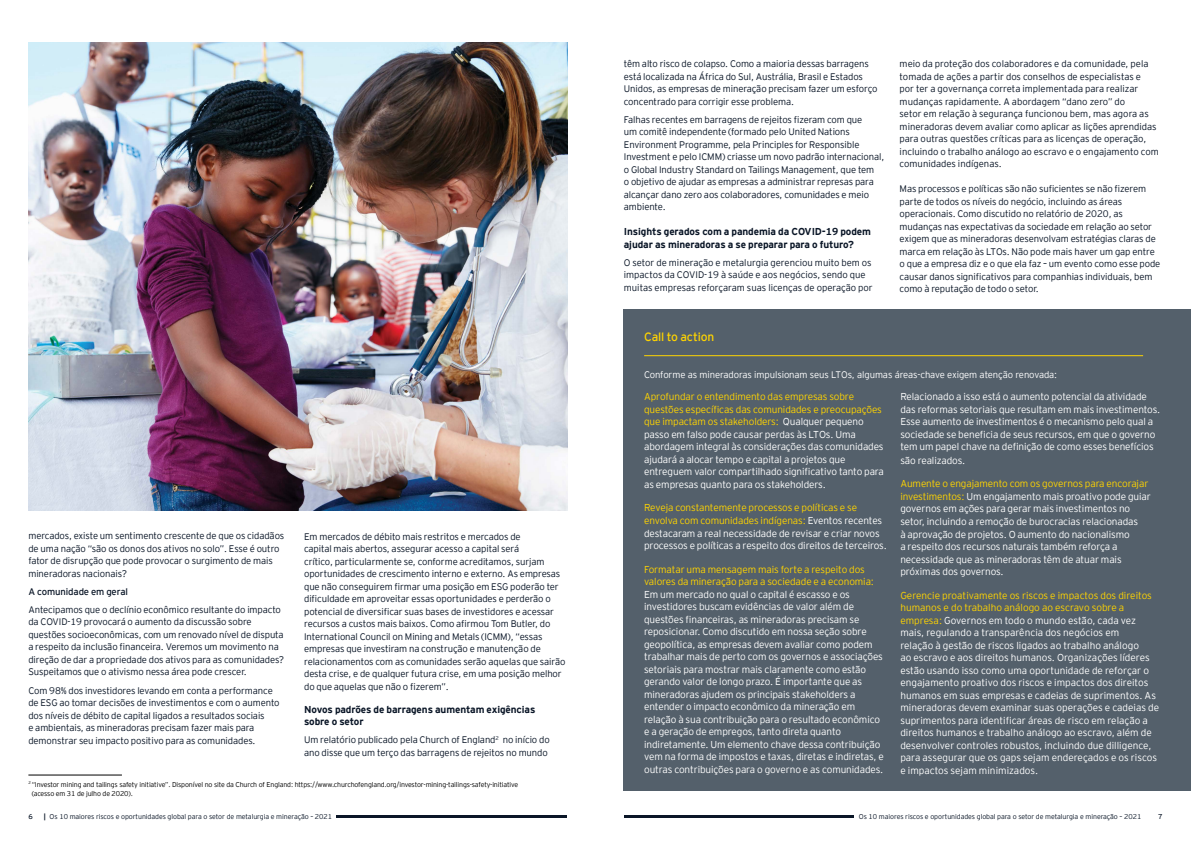
<style>
.page{position:relative;width:1191px;height:842px;background:#fff}
.page>*{position:absolute;margin:0;border:0;box-sizing:border-box;transform-origin:0 0}
.t1{font:12px "EY Interstate";letter-spacing:-.01em;color:#ffd400}
.t2{font:300 10px/12.5px "EY Interstate";letter-spacing:-.01em;color:#fff}
.t3{font:700 10px/12px "EY Interstate";letter-spacing:-.01em;color:#0a1627}
.t4{font:300 10px/12.5px "EY Interstate";letter-spacing:-.01em;color:#ffd400}
.t5{font:300 9.5px/12.5px "EY Interstate";letter-spacing:-.01em;color:#0a1627}
.t6{font:300 9.5px "EY Interstate";letter-spacing:-.01em;color:#fff}
.t7{font:9.5px "EY Interstate";letter-spacing:-.01em;color:#0a1627}
.t8{font:300 7px/9.1px "EY Interstate";letter-spacing:-.02em;color:#000}
.t9{font:300 7px "EY Interstate";letter-spacing:-.01em;color:#0a1627}
.t10{font:7px "EY Interstate";color:#0a1627}
.s1{color:#ffd400}
.s2{font-weight:700}
</style>
<div class="page">
<img style="left:28px;top:43px;width:539px;height:467px">
<hr style="left:336px;top:815px;width:231px;height:3px;background:#0a1627">
<hr style="left:624px;top:815px;width:229px;height:3px;background:#0a1627">
<div style="left:624px;top:310px;width:567px;height:481px;background:#54606b"></div>
<hr style="left:644px;top:355px;width:499px;height:1px;background:#ffd400">
<hr style="left:28px;top:775px;width:94px;height:1px;background:#000">
<p class="t5" style="left:624px;top:57px;width:255px">têm alto risco de colapso. Como a maioria dessas barragens está localizada na África do Sul, Austrália, Brasil e Estados Unidos, as empresas de mineração precisam fazer um esforço concentrado para corrigir esse problema.</p>
<p class="t5" style="left:624px;top:113px;width:262px">Falhas recentes em barragens de rejeitos fizeram com que<br>um comitê independente (formado pelo United Nations Environment Programme, pela Principles for Responsible Investment e pelo ICMM) criasse um novo padrão internacional, o Global Industry Standard on Tailings Management, que tem<br>o objetivo de ajudar as empresas a administrar represas para alcançar dano zero aos colaboradores, comunidades e meio ambiente.</p>
<p class="t3" style="left:624px;top:224px;width:249px;line-height:13px">Insights gerados com a pandemia da COVID-19 podem ajudar as mineradoras a se preparar para o futuro?</p>
<p class="t5" style="left:624px;top:256px;width:250px">O setor de mineração e metalurgia gerenciou muito bem os impactos da COVID-19 à saúde e aos negócios, sendo que muitas empresas reforçaram suas licenças de operação por</p>
<p class="t1" style="left:644px;top:328px;width:72px">Call to action</p>
<p class="t5" style="left:899px;top:57px;width:261px">meio da proteção dos colaboradores e da comunidade, pela tomada de ações a partir dos conselhos de especialistas e<br>por ter a governança correta implementada para realizar mudanças rapidamente. A abordagem “dano zero” do<br>setor em relação à segurança funcionou bem, mas agora as mineradoras devem avaliar como aplicar as lições aprendidas para outras questões críticas para as licenças de operação, incluindo o trabalho análogo ao escravo e o engajamento com comunidades indígenas.</p>
<p class="t5" style="left:899px;top:182px;width:262px">Mas processos e políticas são não suficientes se não fizerem parte de todos os níveis do negócio, incluindo as áreas operacionais. Como discutido no relatório de 2020, as mudanças nas expectativas da sociedade em relação ao setor exigem que as mineradoras desenvolvam estratégias claras de marca em relação às LTOs. Não pode mais haver um gap entre o que a empresa diz e o que ela faz – um evento como esse pode causar danos significativos para companhias individuais, bem como à reputação de todo o setor.</p>
<p class="t5" style="left:28px;top:529px;width:257px">mercados, existe um sentimento crescente de que os cidadãos de uma nação “são os donos dos ativos no solo”. Esse é outro fator de disrupção que pode provocar o surgimento de mais mineradoras nacionais?</p>
<p class="t7" style="left:28px;top:584px;width:101px">A comunidade em geral</p>
<p class="t5" style="left:28px;top:603px;width:257px">Antecipamos que o declínio econômico resultante do impacto da COVID-19 provocará o aumento da discussão sobre questões socioeconômicas, com um renovado nível de disputa a respeito da inclusão financeira. Veremos um movimento na direção de dar a propriedade dos ativos para as comunidades?<br>Suspeitamos que o ativismo nessa área pode crescer.</p>
<p class="t5" style="left:28px;top:683px;width:253px">Com 98% dos investidores levando em conta a performance de ESG ao tomar decisões de investimentos e com o aumento dos níveis de débito de capital ligados a resultados sociais<br>e ambientais, as mineradoras precisam fazer mais para demonstrar seu impacto positivo para as comunidades.</p>
<p class="t5" style="left:304px;top:529px;width:263px">Em mercados de débito mais restritos e mercados de<br>capital mais abertos, assegurar acesso a capital será<br>crítico, particularmente se, conforme acreditamos, surjam oportunidades de crescimento interno e externo. As empresas que não conseguirem firmar uma posição em ESG poderão ter dificuldade em aproveitar essas oportunidades e perderão o potencial de diversificar suas bases de investidores e acessar recursos a custos mais baixos. Como afirmou Tom Butler, do International Council on Mining and Metals (ICMM), “essas empresas que investiram na construção e manutenção de relacionamentos com as comunidades serão aquelas que sairão desta crise, e de qualquer futura crise, em uma posição melhor do que aquelas que não o fizerem”.</p>
<p class="t3" style="left:304px;top:703px;width:233px">Novos padrões de barragens aumentam exigências sobre o setor</p>
<p class="t5" style="left:304px;top:733px;width:247px">Um relatório publicado pela Church of England<sup>2</sup> no início do ano disse que um terço das barragens de rejeitos no mundo</p>
<p class="t8" style="left:32px;top:779px;width:488px;text-indent:-3px"><sup>2</sup> “Investor mining and tailings safety initiative”. Disponível no site da Church of England: https://www.churchofengland.org/investor-mining-tailings-safety-initiative (acesso em 31 de julho de 2020).</p>
<p class="t6" style="left:644px;top:368px;width:414px">Conforme as mineradoras impulsionam seus LTOs, algumas áreas-chave exigem atenção renovada:</p>
<p class="t2" style="left:644px;top:390px;width:241px"><span class="s1">Aprofundar o entendimento das empresas sobre questões específicas das comunidades e preocupações que impactam os stakeholders:</span> Qualquer pequeno passo em falso pode causar perdas às LTOs. Uma abordagem integral às considerações das comunidades ajudará a alocar tempo e capital a projetos que entreguem valor compartilhado significativo tanto para as empresas quanto para os stakeholders.</p>
<p class="t2" style="left:644px;top:501px;width:244px"><span class="s1">Reveja constantemente processos e políticas e se envolva com comunidades indígenas:</span> Eventos recentes destacaram a real necessidade de revisar e criar novos processos e políticas a respeito dos direitos de terceiros.</p>
<p class="t4" style="left:644px;top:562px;width:231px">Formatar uma mensagem mais forte a respeito dos valores da mineração para a sociedade e a economia:</p>
<p class="t2" style="left:644px;top:587px;width:241px">Em um mercado no qual o capital é escasso e os investidores buscam evidências de valor além de questões financeiras, as mineradoras precisam se reposicionar. Como discutido em nossa seção sobre geopolítica, as empresas devem avaliar como podem trabalhar mais de perto com os governos e associações setoriais para mostrar mais claramente como estão gerando valor de longo prazo. É importante que as mineradoras ajudem os principais stakeholders a entender o impacto econômico da mineração em relação à sua contribuição para o resultado econômico e a geração de empregos, tanto direta quanto indiretamente. Um elemento chave dessa contribuição vem na forma de impostos e taxas, diretas e indiretas, e outras contribuições para o governo e as comunidades.</p>
<p class="t2" style="left:900px;top:390px;width:261px">Relacionado a isso está o aumento potencial da atividade das reformas setoriais que resultam em mais investimentos.<br>Esse aumento de investimentos é o mecanismo pelo qual a sociedade se beneficia de seus recursos, em que o governo tem um papel chave na definição de como esses benefícios</p>
<p class="t2" style="left:900px;top:453px;width:66px">são realizados.</p>
<p class="t2" style="left:900px;top:477px;width:252px"><span class="s1">Aumente o engajamento com os governos para encorajar investimentos:</span> Um engajamento mais proativo pode guiar governos em ações para gerar mais investimentos no setor, incluindo a remoção de burocracias relacionadas<br>à aprovação de projetos. O aumento do nacionalismo<br>a respeito dos recursos naturais também reforça a necessidade que as mineradoras têm de atuar mais próximas dos governos.</p>
<p class="t2" style="left:900px;top:588px;width:260px"><span class="s1">Gerencie proativamente os riscos e impactos dos direitos humanos e do trabalho análogo ao escravo sobre a empresa:</span> Governos em todo o mundo estão, cada vez mais, regulando a transparência dos negócios em<br>relação à gestão de riscos ligados ao trabalho análogo<br>ao escravo e aos direitos humanos. Organizações líderes estão usando isso como uma oportunidade de reforçar o engajamento proativo dos riscos e impactos dos direitos humanos em suas empresas e cadeias de suprimentos. As mineradoras devem examinar suas operações e cadeias de suprimentos para identificar áreas de risco em relação a direitos humanos e trabalho análogo ao escravo, além de desenvolver controles robustos, incluindo due dilligence, para assegurar que os gaps sejam endereçados e os riscos e impactos sejam minimizados.</p>
<p class="t10" style="left:28px;top:812px;width:6px">6</p>
<p class="t9" style="left:44px;top:812px;width:290px"><span class="s2">|</span> Os 10 maiores riscos e oportunidades global para o setor de metalurgia e mineração – 2021</p>
<p class="t9" style="left:859px;top:812px;width:284px">Os 10 maiores riscos e oportunidades global para o setor de metalurgia e mineração – 2021</p>
<p class="t10" style="left:1158px;top:812px;width:6px">7</p>
</div>
